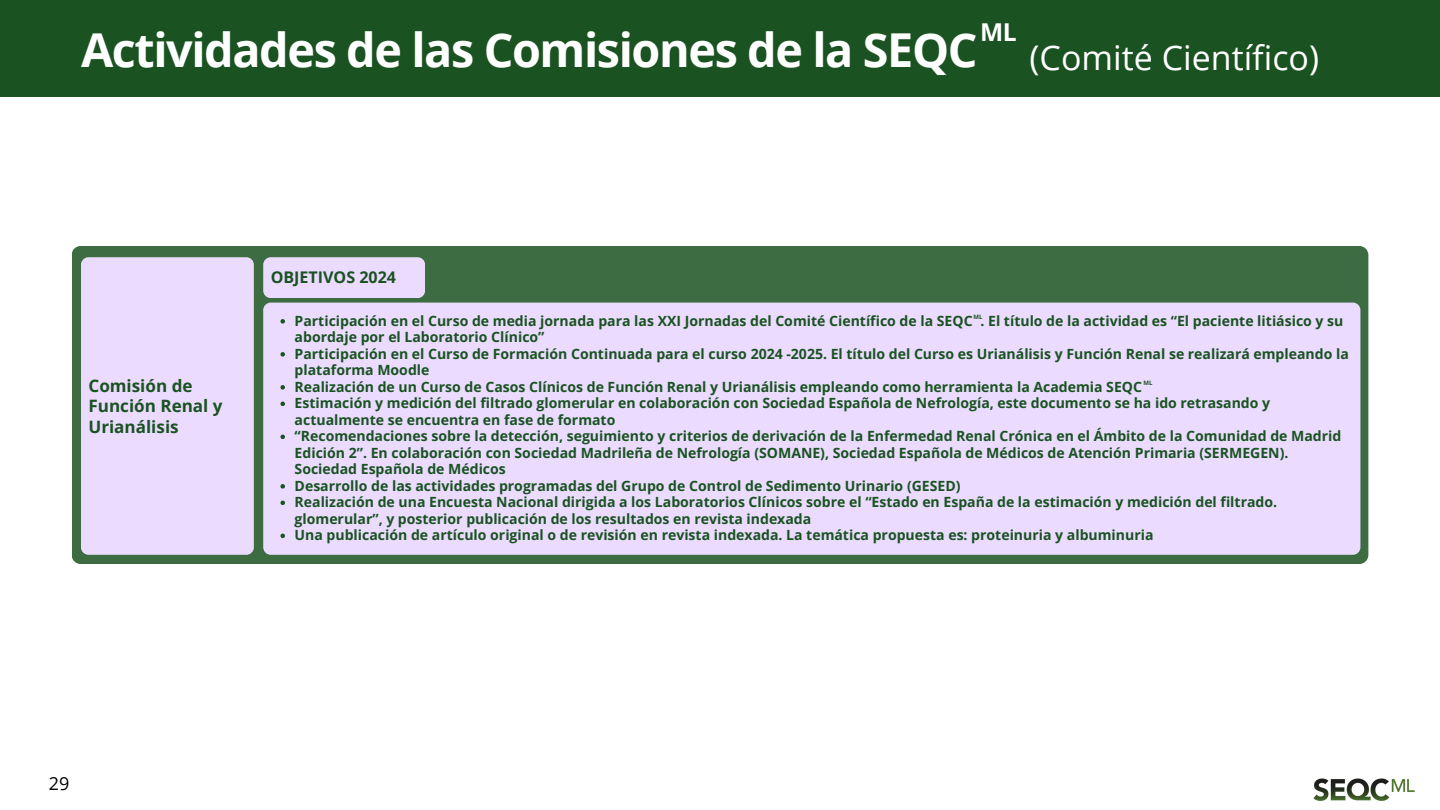
<style>
.page{position:relative;width:1440px;height:810px;background:#fff}
.page>*{position:absolute;margin:0;border:0;box-sizing:border-box;transform-origin:0 0}
.t1{font:700 46.7px "Open Sans";letter-spacing:-.03em;color:#fff}
.t2{font:34px "Open Sans";color:#fff}
.t3{font:700 24.6px "Open Sans";color:#fff}
.t4{font:18px "Open Sans";color:#010101}
.t5{font:700 17.1px/20.2px "Open Sans";color:#1a5221}
.t6{font:700 16.1px "Open Sans";color:#1a5221}
.t7{font:700 14.1px/16.5px "Open Sans";color:#1a5221}
.t8{font:700 6px "Open Sans";color:#1a5221}
</style>
<div class="page">
<div style="left:0;top:0;width:1440px;height:97px;background:#1a5221"></div>
<div style="left:72px;top:246px;width:1296px;height:318px;background:#3d6c42;border-radius:9px"></div>
<div style="left:81px;top:257px;width:173px;height:298px;background:#ebdcff;border-radius:8px"></div>
<div style="left:263px;top:257px;width:162px;height:41px;background:#ebdcff;border-radius:8px"></div>
<div style="left:263px;top:303px;width:1097px;height:252px;background:#ebdcff;border-radius:7px"></div>
<svg style="left:280px;top:319px;width:5px;height:5px"></svg>
<svg style="left:280px;top:352px;width:5px;height:5px"></svg>
<svg style="left:280px;top:385px;width:5px;height:5px"></svg>
<svg style="left:280px;top:402px;width:5px;height:4px"></svg>
<svg style="left:280px;top:435px;width:5px;height:4px"></svg>
<svg style="left:280px;top:484px;width:5px;height:5px"></svg>
<svg style="left:280px;top:501px;width:5px;height:4px"></svg>
<svg style="left:280px;top:534px;width:5px;height:4px"></svg>
<img style="left:1313px;top:778px;width:102px;height:23px">
<h1 class="t1" style="left:81px;top:18px;width:898px">Actividades de las Comisiones de la SEQC</h1>
<h2 class="t3" style="left:980px;top:15px;width:38px">ML</h2>
<p class="t2" style="left:1030px;top:34px;width:291px">(Comité Científico)</p>
<h3 class="t5" style="left:88px;top:376px;width:136px">Comisión de<br>Función Renal y<br>Urianálisis</h3>
<h5 class="t6" style="left:271px;top:266px;width:127px">OBJETIVOS 2024</h5>
<h4 class="t7" style="left:295px;top:312px;width:1050px">Participación en el Curso de media jornada para las XXI Jornadas del Comité Científico de la SEQC . El título de la actividad es “El paciente litiásico y su abordaje por el Laboratorio Clínico”</h4>
<p class="t7" style="left:295px;top:345px;width:1056px">Participación en el Curso de Formación Continuada para el curso 2024 -2025. El título del Curso es Urianálisis y Función Renal se realizará empleando la plataforma Moodle</p>
<p class="t7" style="left:295px;top:378px;width:849px">Realización de un Curso de Casos Clínicos de Función Renal y Urianálisis empleando como herramienta la Academia SEQC</p>
<p class="t7" style="left:295px;top:395px;width:977px">Estimación y medición del filtrado glomerular en colaboración con Sociedad Española de Nefrología, este documento se ha ido retrasando y actualmente se encuentra en fase de formato</p>
<p class="t7" style="left:295px;top:428px;width:1048px">“Recomendaciones sobre la detección, seguimiento y criterios de derivación de la Enfermedad Renal Crónica en el Ámbito de la Comunidad de Madrid<br>Edición 2”. En colaboración con Sociedad Madrileña de Nefrología (SOMANE), Sociedad Española de Médicos de Atención Primaria (SERMEGEN).<br>Sociedad Española de Médicos</p>
<p class="t7" style="left:295px;top:477px;width:667px">Desarrollo de las actividades programadas del Grupo de Control de Sedimento Urinario (GESED)</p>
<p class="t7" style="left:295px;top:494px;width:984px">Realización de una Encuesta Nacional dirigida a los Laboratorios Clínicos sobre el “Estado en España de la estimación y medición del filtrado. glomerular”, y posterior publicación de los resultados en revista indexada</p>
<p class="t7" style="left:295px;top:527px;width:860px">Una publicación de artículo original o de revisión en revista indexada. La temática propuesta es: proteinuria y albuminuria</p>
<p class="t8" style="left:974px;top:312px;width:11px">ML</p>
<p class="t8" style="left:1144px;top:379px;width:11px">ML</p>
<p class="t4" style="left:49px;top:770px;width:22px">29</p>
</div>
